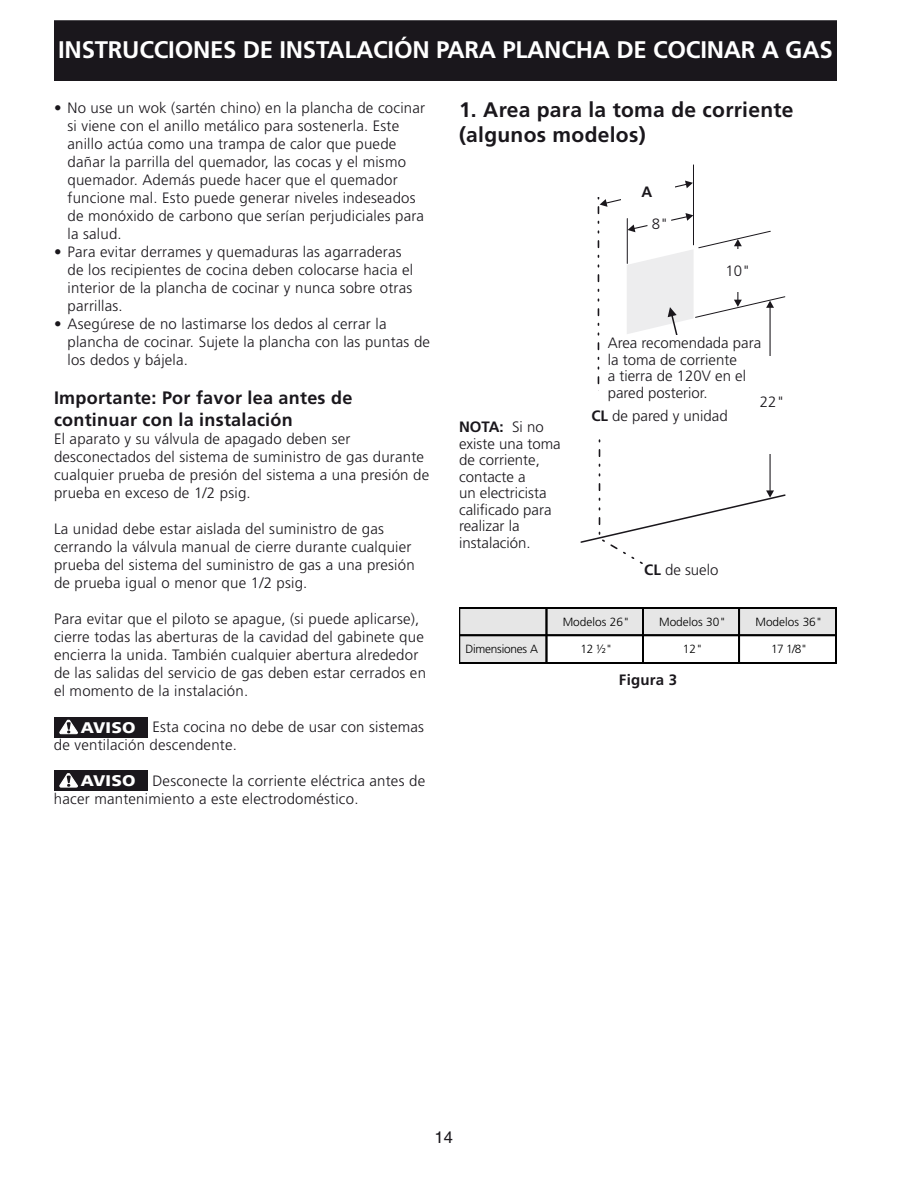
<style>
.page{position:relative;width:918px;height:1188px;background:#fff}
.page>*{position:absolute;margin:0;border:0;box-sizing:border-box;transform-origin:0 0}
.t1{font:700 24px "Frutiger";letter-spacing:-.01em;color:#fff}
.t2{font:700 21px/25.2px "Frutiger";letter-spacing:.015em;color:#1a171c}
.t3{font:700 18px/21.6px "Frutiger";letter-spacing:.015em;color:#1a171c}
.t4{font:16.5px "Helvetica";color:#1a171c}
.t5{font:300 15px/18px "Frutiger";letter-spacing:.015em;color:#1a171c}
.t6{font:700 15px "Frutiger";letter-spacing:.015em;color:#1a171c}
.t7{font:300 11.85px "Frutiger";color:#000}
.t8{font:300 11.85px "Frutiger";letter-spacing:-.02em;color:#000}
.s1{font-family:"Humnst 777 Blk BT";font-weight:700;font-size:15.45px;color:#fff}
.s2{font-weight:700}
</style>
<div class="page">
<div style="left:55px;top:21px;width:781px;height:59px;background:#1a171c"></div>
<div style="left:54px;top:20px;width:783px;height:61px;border:2px solid #1a171c"></div>
<div style="left:54px;top:717px;width:94px;height:20px;background:#1a171c"></div>
<svg style="left:59px;top:719px;width:19px;height:16px"></svg>
<div style="left:54px;top:771px;width:94px;height:20px;background:#1a171c"></div>
<svg style="left:59px;top:773px;width:19px;height:15px"></svg>
<hr style="left:693px;top:165px;width:1px;height:80px;background:#1a171c">
<svg style="left:580px;top:181px;width:206px;height:383px"></svg>
<div style="left:567px;top:170px;width:74px;height:27px;background:#fff"></div>
<div style="left:660px;top:336px;width:39px;height:21px;background:#fff"></div>
<div style="left:565px;top:391px;width:50px;height:44px;background:#fff"></div>
<div style="left:459px;top:608px;width:88px;height:27px;background:#e6e6e6"></div>
<div style="left:547px;top:608px;width:96px;height:27px;background:#e6e6e6"></div>
<div style="left:643px;top:608px;width:96px;height:27px;background:#e6e6e6"></div>
<div style="left:739px;top:608px;width:97px;height:27px;background:#e6e6e6"></div>
<div style="left:459px;top:635px;width:88px;height:28px;background:#e6e6e6"></div>
<hr style="left:459px;top:608px;width:377px;height:1px;background:#000">
<hr style="left:459px;top:635px;width:377px;height:1px;background:#000">
<hr style="left:459px;top:662px;width:377px;height:1px;background:#000">
<hr style="left:459px;top:663px;width:377px;height:1px;background:#000">
<hr style="left:459px;top:608px;width:1px;height:55px;background:#000">
<hr style="left:546px;top:608px;width:1px;height:55px;background:#000">
<hr style="left:547px;top:608px;width:1px;height:55px;background:#000">
<hr style="left:642px;top:608px;width:1px;height:55px;background:#000">
<hr style="left:643px;top:608px;width:1px;height:55px;background:#000">
<hr style="left:739px;top:608px;width:1px;height:55px;background:#000">
<hr style="left:835px;top:608px;width:1px;height:55px;background:#000">
<hr style="left:836px;top:608px;width:1px;height:55px;background:#000">
<h1 class="t1" style="left:58px;top:35px;width:776px">INSTRUCCIONES DE INSTALACIÓN PARA PLANCHA DE COCINAR A GAS</h1>
<p class="t5" style="left:68px;top:99px;width:359px;text-indent:-14px">• No use un wok (sartén chino) en la plancha de cocinar si viene con el anillo metálico para sostenerla. Este anillo actúa como una trampa de calor que puede dañar la parrilla del quemador, las cocas y el mismo quemador. Además puede hacer que el quemador funcione mal. Esto puede generar niveles indeseados de monóxido de carbono que serían perjudiciales para la salud.</p>
<p class="t5" style="left:68px;top:243px;width:347px;text-indent:-14px">• Para evitar derrames y quemaduras las agarraderas de los recipientes de cocina deben colocarse hacia el interior de la plancha de cocinar y nunca sobre otras parrillas.</p>
<p class="t5" style="left:68px;top:315px;width:364px;text-indent:-14px">• Asegúrese de no lastimarse los dedos al cerrar la plancha de cocinar. Sujete la plancha con las puntas de los dedos y bájela.</p>
<p class="t3" style="left:54px;top:387px;width:300px">Importante: Por favor lea antes de continuar con la instalación</p>
<p class="t5" style="left:54px;top:430px;width:377px">El aparato y su válvula de apagado deben ser desconectados del sistema de suministro de gas durante cualquier prueba de presión del sistema a una presión de prueba en exceso de 1/2 psig.</p>
<p class="t5" style="left:54px;top:520px;width:362px">La unidad debe estar aislada del suministro de gas cerrando la válvula manual de cierre durante cualquier prueba del sistema del suministro de gas a una presión de prueba igual o menor que 1/2 psig.</p>
<p class="t5" style="left:54px;top:610px;width:374px">Para evitar que el piloto se apague, (si puede aplicarse), cierre todas las aberturas de la cavidad del gabinete que encierra la unida. También cualquier abertura alrededor de las salidas del servicio de gas deben estar cerrados en el momento de la instalación.</p>
<p class="t5" style="left:54px;top:718px;width:371px;text-indent:27px"><span class="s1">AVISO</span> Esta cocina no debe de usar con sistemas de ventilación descendente.</p>
<p class="t5" style="left:54px;top:773px;width:373px;text-indent:27px"><span class="s1">AVISO</span> Desconecte la corriente eléctrica antes de hacer mantenimiento a este electrodoméstico.</p>
<h2 class="t2" style="left:459px;top:97px;width:336px">1. Area para la toma de corriente (algunos modelos)</h2>
<p class="t6" style="left:641px;top:183px;width:12px">A</p>
<p class="t5" style="left:652px;top:215px;width:18px">8"</p>
<p class="t5" style="left:725px;top:262px;width:27px">10"</p>
<p class="t5" style="left:459px;top:419px;width:103px;line-height:16.5px"><span class="s2">NOTA:</span> Si no existe una toma de corriente, contacte a<br>un electricista calificado para realizar la instalación.</p>
<p class="t5" style="left:608px;top:335px;width:155px;line-height:16.5px">Area recomendada para la toma de corriente<br>a tierra de 120V en el pared posterior.</p>
<p class="t5" style="left:760px;top:393px;width:27px">22"</p>
<p class="t5" style="left:591px;top:407px;width:138px"><span class="s2">CL</span> de pared y unidad</p>
<p class="t5" style="left:644px;top:561px;width:76px"><span class="s2">CL</span> de suelo</p>
<p class="t7" style="left:563px;top:615px;width:69px">Modelos 26"</p>
<p class="t7" style="left:659px;top:615px;width:69px">Modelos 30"</p>
<p class="t7" style="left:755px;top:615px;width:69px">Modelos 36"</p>
<p class="t8" style="left:465px;top:642px;width:74px">Dimensiones A</p>
<p class="t7" style="left:581px;top:642px;width:33px">12 ½"</p>
<p class="t7" style="left:683px;top:642px;width:21px">12"</p>
<p class="t7" style="left:771px;top:642px;width:38px">17 1/8"</p>
<p class="t6" style="left:619px;top:671px;width:60px">Figura 3</p>
<p class="t4" style="left:435px;top:1128px;width:20px">14</p>
</div>
